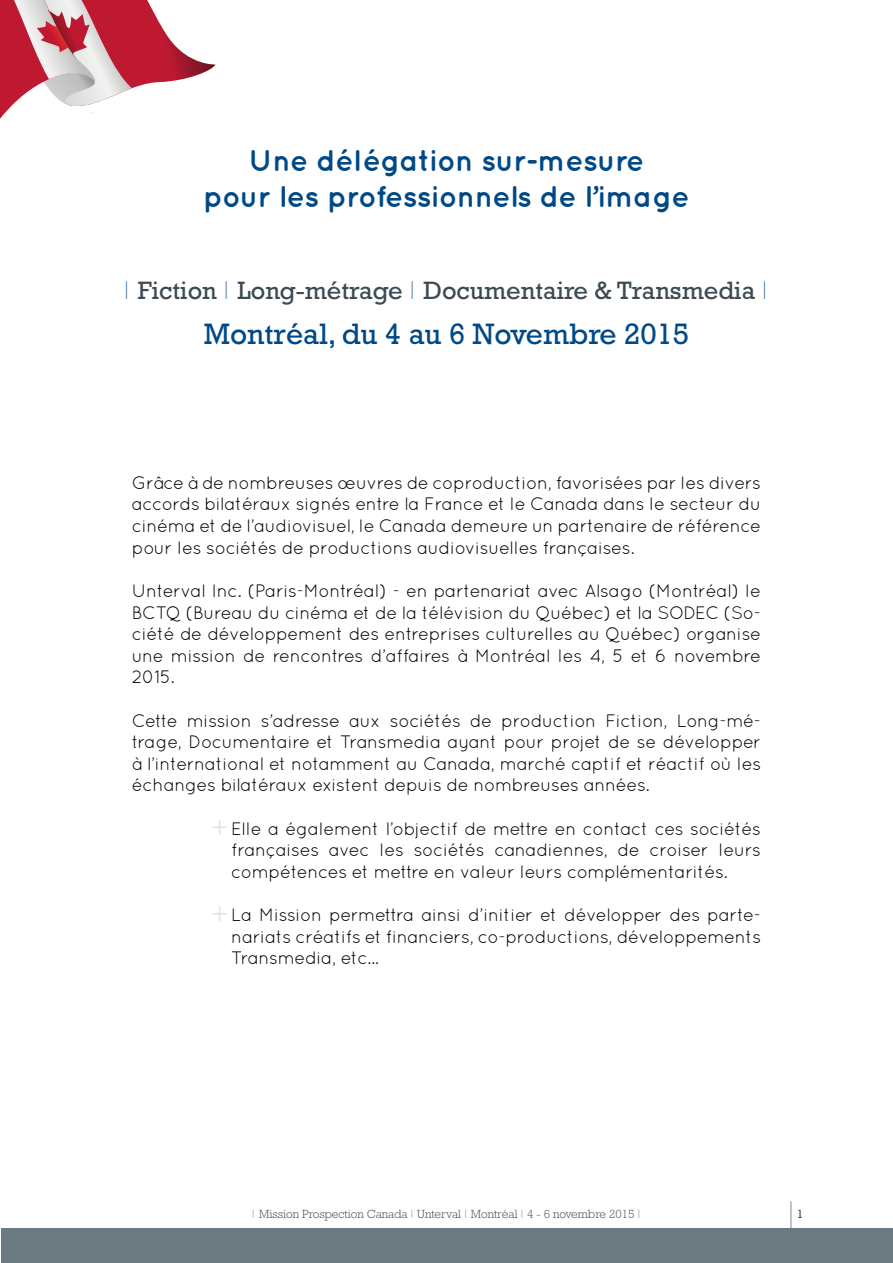
<style>
.page{position:relative;width:893px;height:1263px;background:#fff}
.page>*{position:absolute;margin:0;border:0;box-sizing:border-box;transform-origin:0 0}
.t1{font:700 30px/36px "Quicksand";letter-spacing:-.02em;color:#004987;text-align:center}
.t2{font:30px "Rockwell";color:#004987}
.t3{font:25.5px "Rockwell";color:#3c4b53}
.t4{font:18px/21.6px "Quicksand";letter-spacing:-.02em;color:#000;text-align:justify}
.t5{font:300 12px "Rockwell";color:#3c4b53}
.t6{font:12px "Rockwell";color:#3c4b53}
.s1{font-family:"Quicksand";font-weight:300;color:#004987}
.s2{font-family:"Quicksand";color:#004987}
</style>
<div class="page">
<hr style="left:790px;top:1201px;width:1px;height:62px;background:#6c7a82">
<div style="left:1px;top:1228px;width:892px;height:35px;background:#6c7a82"></div>
<svg style="left:213px;top:820px;width:14px;height:14px"></svg>
<svg style="left:213px;top:906px;width:14px;height:15px"></svg>
<svg style="left:0;top:0;width:215px;height:119px"></svg>
<h1 class="t1" style="left:203px;top:142px;width:488px">U ne délégation sur-mesure<br>pour les professionnels de l’image</h1>
<h2 class="t3" style="left:124px;top:276px;width:647px"><span class="s1">I</span> Fiction <span class="s1">I</span> Long-métrage <span class="s1">I</span> Documentaire &amp; Transmedia <span class="s1">I</span></h2>
<h1 class="t2" style="left:204px;top:316px;width:487px">Montréal, du 4 au 6 Novembre 2015</h1>
<p class="t4" style="left:132px;top:472px;width:631px">Grâce à de nombreuses œuvres de coproduction, favorisées par les divers accords bilatéraux signés entre la France et le Canada dans le secteur du cinéma et de l’audiovisuel, le Canada demeure un partenaire de référence pour les sociétés de productions audiovisuelles françaises.</p>
<p class="t4" style="left:132px;top:580px;width:631px">Unterval Inc. (Paris-Montréal) - en partenariat avec Alsago (Montréal) le BCTQ (Bureau du cinéma et de la télévision du Québec) et la SODEC (So&shy;ciété de développement des entreprises culturelles au Québec) organise une mission de rencontres d’affaires à Montréal les 4, 5 et 6 novembre 2015.</p>
<p class="t4" style="left:132px;top:709px;width:631px">Cette mission s’adresse aux sociétés de production Fiction, Long-mé&shy;trage, Documentaire et Transmedia ayant pour projet de se développer à l’international et notamment au Canada, marché captif et réactif où les échanges bilatéraux existent depuis de nombreuses années.</p>
<p class="t4" style="left:231px;top:817px;width:531px">Elle a également l’objectif de mettre en contact ces sociétés françaises avec les sociétés canadiennes, de croiser leurs compétences et mettre en valeur leurs complémentarités.</p>
<p class="t4" style="left:231px;top:904px;width:531px">La Mission permettra ainsi d’initier et développer des parte&shy;nariats créatifs et financiers, co-productions, développements Transmedia, etc...</p>
<p class="t5" style="left:252px;top:1207px;width:391px"><span class="s2">I</span> Mission Prospection Canada <span class="s2">I</span> Unterval <span class="s2">I</span> Montréal <span class="s2">I</span> 4 - 6 novembre 2015 <span class="s2">I</span></p>
<p class="t6" style="left:797px;top:1207px;width:8px">1</p>
</div>
